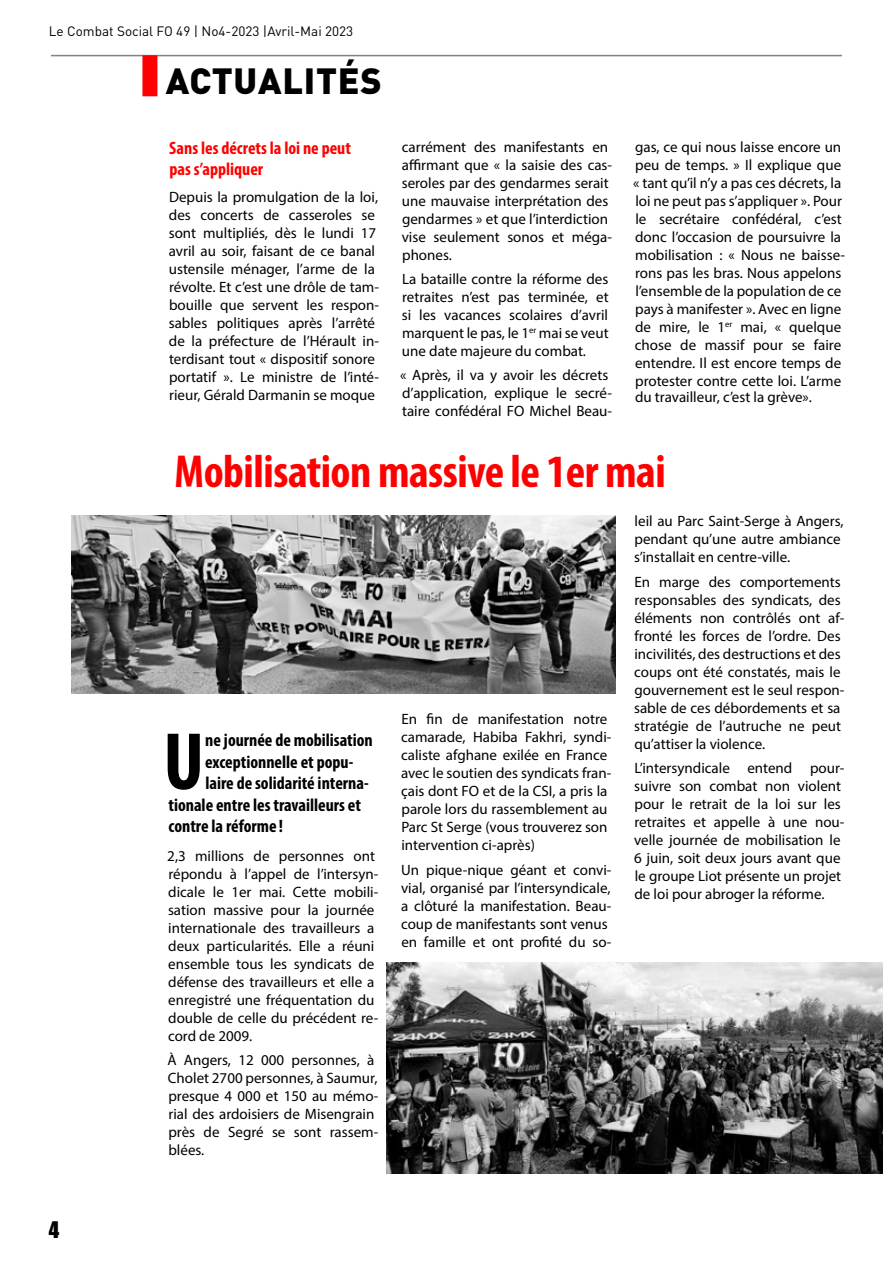
<style>
.page{position:relative;width:893px;height:1263px;background:#fff}
.page>*{position:absolute;margin:0;border:0;box-sizing:border-box;transform-origin:0 0}
.t1{font:700 condensed 82.05px "Myriad Pro";color:#000}
.t2{font:700 condensed 46.5px "Myriad Pro";letter-spacing:-.01em;color:#f00}
.t3{font:900 36px "DIN Pro";letter-spacing:.02em;color:#000}
.t4{font:21px "Impact";color:#000}
.t5{font:700 condensed 18px "Myriad Pro";color:#000}
.t6{font:700 condensed 18px/21.6px "Myriad Pro";color:#f00}
.t7{font:15px/18px "Myriad Pro";color:#000}
.t8{font:13.5px "DIN Pro";color:#000}
</style>
<div class="page">
<hr style="left:51px;top:55px;width:791px;height:1px;background:#808285">
<div style="left:142px;top:55px;width:15px;height:41px;background:#f00"></div>
<img style="left:386px;top:962px;width:497px;height:211px">
<img style="left:72px;top:515px;width:543px;height:178px">
<p class="t8" style="left:49px;top:21px;width:306px">Le Combat Social FO 49 | No4-2023 |Avril-Mai 2023</p>
<h3 class="t3" style="left:166px;top:50px;width:218px">ACTUALITÉS</h3>
<p class="t6" style="left:169px;top:137px;width:183px">Sans les décrets la loi ne peut pas s’appliquer</p>
<p class="t7" style="left:169px;top:188px;width:212px">Depuis la promulgation de la loi, des concerts de casseroles se sont multipliés, dès le lundi 17 avril au soir, faisant de ce banal ustensile ménager, l’arme de la révolte. Et c’est une drôle de tam&shy;bouille que servent les respon&shy;sables politiques après l’arrêté de la préfecture de l’Hérault in&shy;terdisant tout « dispositif sonore portatif ». Le ministre de l’inté&shy;rieur, Gérald Darmanin se moque</p>
<p class="t7" style="left:402px;top:137px;width:212px">carrément des manifestants en affirmant que « la saisie des cas&shy;seroles par des gendarmes serait une mauvaise interprétation des gendarmes » et que l’interdiction vise seulement sonos et méga&shy;phones.</p>
<p class="t7" style="left:402px;top:270px;width:208px;text-align:justify">La bataille contre la réforme des retraites n’est pas terminée, et si les vacances scolaires d’avril marquent le pas, le 1<sup>er</sup> mai se veut une date majeure du combat.</p>
<p class="t7" style="left:400px;top:366px;width:214px">« Après, il va y avoir les décrets d’application, explique le secré&shy;taire confédéral FO Michel Beau-</p>
<p class="t7" style="left:633px;top:137px;width:214px">gas, ce qui nous laisse encore un peu de temps. » Il explique que « tant qu’il n’y a pas ces décrets, la loi ne peut pas s’appliquer ». Pour le secrétaire confédéral, c’est donc l’occasion de poursuivre la mobilisation : « Nous ne baisse&shy;rons pas les bras. Nous appelons l’ensemble de la population de ce pays à manifester ». Avec en ligne de mire, le 1<sup>er</sup> mai, « quelque chose de massif pour se faire entendre. Il est encore temps de protester contre cette loi. L’arme</p>
<p class="t7" style="left:635px;top:388px;width:178px">du travailleur, c’est la grève».</p>
<h2 class="t2" style="left:175px;top:442px;width:493px">Mobilisation massive le 1er mai</h2>
<h3 class="t4" style="left:49px;top:1213px;width:12px">4</h3>
<h1 class="t1" style="left:163px;top:710px;width:43px">U</h1>
<p class="t5" style="left:205px;top:729px;width:169px">ne journée de mobilisation</p>
<p class="t5" style="left:205px;top:750px;width:150px">exceptionnelle et popu-</p>
<p class="t5" style="left:205px;top:772px;width:165px">laire de solidarité interna-</p>
<p class="t5" style="left:168px;top:793px;width:194px">tionale entre les travailleurs et</p>
<p class="t5" style="left:169px;top:815px;width:116px">contre la réforme !</p>
<p class="t7" style="left:167px;top:847px;width:213px">2,3 millions de personnes ont répondu à l’appel de l’intersyn&shy;dicale le 1er mai. Cette mobili&shy;sation massive pour la journée internationale des travailleurs a deux particularités. Elle a réuni ensemble tous les syndicats de défense des travailleurs et elle a enregistré une fréquentation du double de celle du précédent re&shy;cord de 2009.</p>
<p class="t7" style="left:167px;top:1051px;width:213px">À Angers, 12 000 personnes, à<br>Cholet 2700 personnes, à Saumur, presque 4 000 et 150 au mémo&shy;rial des ardoisiers de Misengrain près de Segré se sont rassem&shy;blées.</p>
<p class="t7" style="left:401px;top:710px;width:212px">En fin de manifestation notre camarade, Habiba Fakhri, syndi&shy;caliste afghane exilée en France avec le soutien des syndicats fran&shy;çais dont FO et de la CSI, a pris la parole lors du rassemblement au<br>Parc St Serge (vous trouverez son intervention ci-après)</p>
<p class="t7" style="left:401px;top:860px;width:212px">Un pique-nique géant et convi&shy;vial, organisé par l’intersyndicale, a clôturé la manifestation. Beau&shy;coup de manifestants sont venus en famille et ont profité du so-</p>
<p class="t7" style="left:634px;top:512px;width:211px">leil au Parc Saint-Serge à Angers, pendant qu’une autre ambiance s’installait en centre-ville.</p>
<p class="t7" style="left:634px;top:572px;width:212px">En marge des comportements responsables des syndicats, des éléments non contrôlés ont af&shy;fronté les forces de l’ordre. Des incivilités, des destructions et des coups ont été constatés, mais le gouvernement est le seul respon&shy;sable de ces débordements et sa stratégie de l’autruche ne peut qu’attiser la violence.</p>
<p class="t7" style="left:634px;top:759px;width:212px">L’intersyndicale entend pour&shy;suivre son combat non violent pour le retrait de la loi sur les retraites et appelle à une nou&shy;velle journée de mobilisation le<br>6 juin, soit deux jours avant que le groupe Liot présente un projet de loi pour abroger la réforme.</p>
</div>
